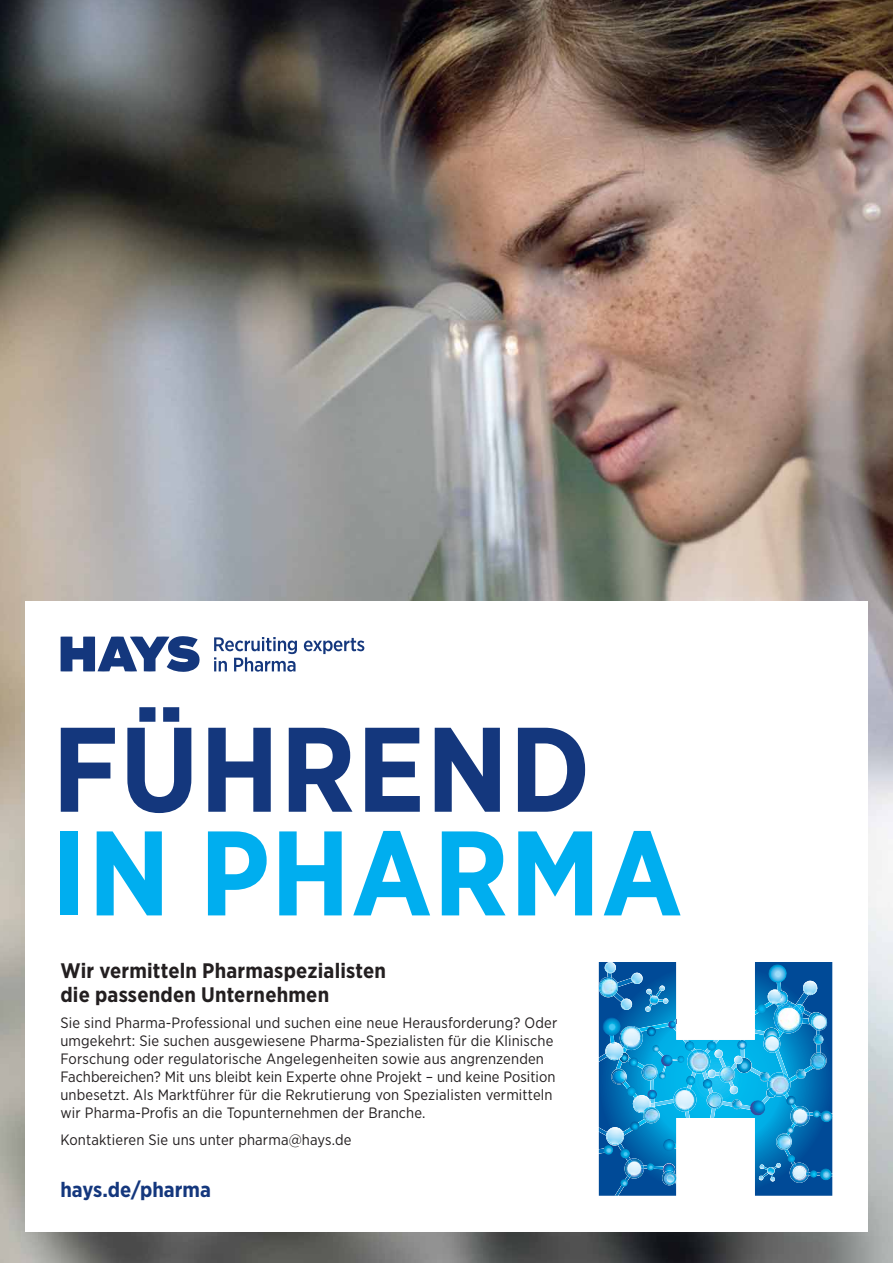
<style>
.page{position:relative;width:893px;height:1263px;background:#fff}
.page>*{position:absolute;margin:0;border:0;box-sizing:border-box;transform-origin:0 0}
.t1{font:700 120px "Gotham Narrow";letter-spacing:.01em;color:#00aeef}
.t2{font:700 120px "Gotham Narrow";letter-spacing:.01em;color:#14377d}
.t3{font:700 21px/24px "Gotham Narrow";letter-spacing:.01em;color:#231f20}
.t4{font:700 21px "Gotham Narrow";color:#14377d}
.t5{font:15px/18px "Gotham Narrow";letter-spacing:.01em;color:#231f20}
</style>
<div class="page">
<img style="left:0;top:0;width:892px;height:1263px">
<div style="left:26px;top:602px;width:841px;height:630px;background:#fff"></div>
<svg style="left:61px;top:636px;width:303px;height:36px"></svg>
<svg style="left:598px;top:962px;width:234px;height:234px"></svg>
<h1 class="t2" style="left:52px;top:692px;width:539px">FÜHREND</h1>
<h1 class="t1" style="left:52px;top:796px;width:632px">IN PHARMA</h1>
<h2 class="t3" style="left:60px;top:958px;width:327px">Wir vermitteln Pharmaspezialisten die passenden Unternehmen</h2>
<p class="t5" style="left:60px;top:1014px;width:498px">Sie sind Pharma-Professional und suchen eine neue Herausforderung? Oder umgekehrt: Sie suchen ausgewiesene Pharma-Spezialisten für die Klinische Forschung oder regulatorische Angelegenheiten sowie aus angrenzenden Fachbereichen? Mit uns bleibt kein Experte ohne Projekt – und keine Position unbesetzt. Als Marktführer für die Rekrutierung von Spezialisten vermitteln wir Pharma-Profis an die Topunternehmen der Branche.</p>
<p class="t5" style="left:60px;top:1130px;width:293px">Kontaktieren Sie uns unter pharma@hays.de</p>
<h2 class="t4" style="left:60px;top:1176px;width:152px">hays.de/pharma</h2>
</div>
